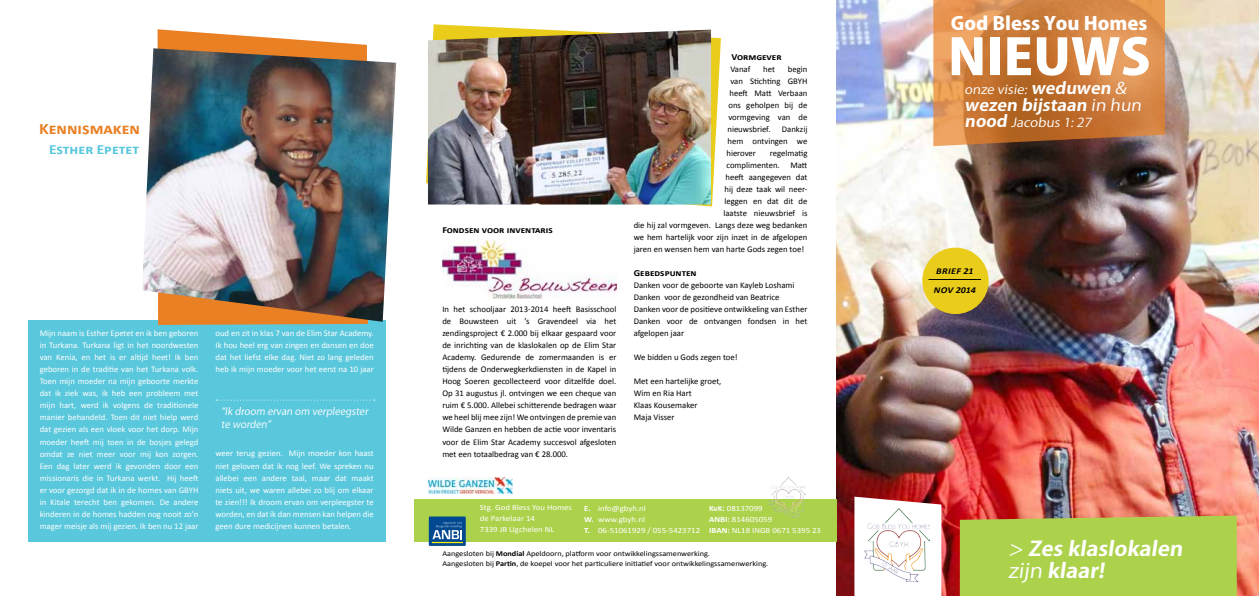
<style>
.page{position:relative;width:1259px;height:596px;background:#fff}
.page>*{position:absolute;margin:0;border:0;box-sizing:border-box;transform-origin:0 0}
.t1{font:800 49px "Koz Go Pro";color:#fff;scale:1.1 1}
.t2{font:700 20px/22px "Koz Go Pro";color:#fff;scale:1.1 1}
.t3{font:800 18px "Koz Go Pro";color:#fff;scale:1.1 1}
.t4{font:700 16px "Koz Go Pro";color:#fff;scale:1.1 1}
.t5{font:700 16px "Calibri";color:#ea8024;scale:1.1 1}
.t6{font:700 14px "Calibri";color:#59c7dc;scale:1.1 1}
.t7{font:12.3px "Koz Go Pro";color:#fff;scale:1.1 1}
.t8{font:10px/13px "Koz Go Pro";color:#fff}
.t9{font:700 9.2px "Calibri";color:#000;scale:1.1 1}
.t10{font:italic 700 9px/19px "Calibri";letter-spacing:.03em;color:#000;scale:1.1 1}
.t11{font:8.7px/12px "Calibri";color:#000;text-align:justify}
.t12{font:8.7px/12px "Calibri";color:#fff;text-align:justify}
.t13{font:8px/11px "Calibri";color:#fff;scale:1.1 1}
.t14{font:700 8px/11px "Calibri";color:#fff;scale:1.1 1}
.t15{font:7.5px/10px "Calibri";color:#000;scale:1.1 1}
.s1{font-weight:700}
.s2{font-weight:700;font-size:16px}
.s3{font-size:16px}
.s4{font-weight:400}
</style>
<div class="page">
<img style="left:836px;top:0;width:423px;height:595px">
<div style="left:414px;top:499px;width:422px;height:42px;background:#acd14b"></div>
<svg style="left:429px;top:516px;width:37px;height:29px"></svg>
<svg style="left:432px;top:521px;width:30px;height:17px"></svg>
<hr style="left:432px;top:541px;width:31px;height:1px;background:#ffef00">
<img style="left:769px;top:477px;width:36px;height:40px">
<svg style="left:854px;top:496px;width:87px;height:99px"></svg>
<div style="left:960px;top:515px;width:276px;height:80px;background:#acd14b"></div>
<svg style="left:933px;top:0;width:232px;height:146px;background:#cc8042"></svg>
<div style="left:28px;top:320px;width:358px;height:221px;background:#59c7dc"></div>
<img style="left:865px;top:508px;width:64px;height:73px">
<svg style="left:158px;top:29px;width:210px;height:296px;fill:#ea8024"></svg>
<img style="left:142px;top:48px;width:254px;height:273px">
<svg style="left:216px;top:399px;width:159px;height:1px"></svg>
<svg style="left:426px;top:24px;width:295px;height:182px"></svg>
<img style="left:428px;top:30px;width:283px;height:174px">
<img style="left:442px;top:240px;width:175px;height:58px">
<img style="left:429px;top:477px;width:83px;height:15px">
<div style="left:922px;top:247px;width:66px;height:67px;background:#eacc1b;border-radius:50%"></div>
<hr style="left:928px;top:279px;width:53px;height:1px;background:#000">
<h3 class="t5" style="left:39px;top:118px;width:93px">Kennismaken</h3>
<h3 class="t6" style="left:49px;top:140px;width:83px">Esther Epetet</h3>
<p class="t12" style="left:40px;top:327px;width:160px">Mijn naam is Esther Epetet en ik ben geboren in Turkana. Turkana ligt in het noordwesten van Kenia, en het is er altijd heet! Ik ben geboren in de traditie van het Turkana volk.<br>Toen mijn moeder na mijn geboorte merkte dat ik ziek was, ik heb een probleem met mijn hart, werd ik volgens de traditionele manier behandeld. Toen dit niet hielp werd dat gezien als een vloek voor het dorp. Mijn moeder heeft mij toen in de bosjes gelegd omdat ze niet meer voor mij kon zorgen.<br>Een dag later werd ik gevonden door een missionaris die in Turkana werkt. Hij heeft er voor gezorgd dat ik in de homes van GBYH in Kitale terecht ben gekomen. De andere kinderen in de homes hadden nog nooit zo’n mager meisje als mij gezien. Ik ben nu 12 jaar</p>
<p class="t12" style="left:215px;top:327px;width:160px">oud en zit in klas 7 van de Elim Star Academy.<br>Ik hou heel erg van zingen en dansen en doe dat het liefst elke dag. Niet zo lang geleden heb ik mijn moeder voor het eerst na 10 jaar</p>
<p class="t8" style="left:221px;top:404px;width:150px">“Ik droom ervan om verpleegster te worden”</p>
<p class="t12" style="left:215px;top:447px;width:160px">weer terug gezien. Mijn moeder kon haast niet geloven dat ik nog leef. We spreken nu allebei een andere taal, maar dat maakt niets uit, we waren allebei zo blij om elkaar te zien!!! Ik droom ervan om verpleegster te worden, en dat ik dan mensen kan helpen die geen dure medicijnen kunnen betalen.</p>
<p class="t9" style="left:442px;top:223px;width:102px">Fondsen voor inventaris</p>
<p class="t11" style="left:442px;top:303px;width:175px">In het schooljaar 2013-2014 heeft Basisschool de Bouwsteen uit ’s Gravendeel via het zendingsproject € 2.000 bij elkaar gespaard voor de inrichting van de klaslokalen op de Elim Star Academy. Gedurende de zomermaanden is er tijdens de Onderwegkerkdiensten in de Kapel in Hoog Soeren gecollecteerd voor ditzelfde doel.<br>Op 31 augustus jl. ontvingen we een cheque van ruim € 5.000. Allebei schitterende bedragen waar we heel blij mee zijn! We ontvingen de premie van Wilde Ganzen en hebben de actie voor inventaris voor de Elim Star Academy succesvol afgesloten met een totaalbedrag van € 28.000.</p>
<p class="t9" style="left:731px;top:51px;width:47px">Vormgever</p>
<p class="t11" style="left:730px;top:63px;width:21px">Vanaf</p>
<p class="t11" style="left:763px;top:63px;width:13px">het</p>
<p class="t11" style="left:788px;top:63px;width:21px">begin</p>
<p class="t11" style="left:730px;top:75px;width:78px">van Stichting GBYH</p>
<p class="t11" style="left:729px;top:87px;width:79px">heeft Matt Verbaan</p>
<p class="t11" style="left:728px;top:99px;width:80px">ons geholpen bij de</p>
<p class="t11" style="left:728px;top:111px;width:80px">vormgeving van de</p>
<p class="t11" style="left:727px;top:123px;width:45px">nieuwsbrief.</p>
<p class="t11" style="left:726px;top:123px;width:82px;text-indent:55px">Dankzij hem ontvingen we hierover</p>
<p class="t11" style="left:770px;top:147px;width:39px">regelmatig</p>
<p class="t11" style="left:726px;top:159px;width:82px">complimenten. Matt</p>
<p class="t11" style="left:725px;top:171px;width:83px">heeft aangegeven dat</p>
<p class="t11" style="left:724px;top:183px;width:84px">hij deze taak wil neer-</p>
<p class="t11" style="left:724px;top:195px;width:84px">leggen en dat dit de</p>
<p class="t11" style="left:723px;top:207px;width:85px">laatste nieuwsbrief is</p>
<p class="t11" style="left:634px;top:219px;width:175px">die hij zal vormgeven. Langs deze weg bedanken</p>
<p class="t11" style="left:634px;top:231px;width:175px">we hem hartelijk voor zijn inzet in de afgelopen</p>
<p class="t11" style="left:634px;top:243px;width:172px">jaren en wensen hem van harte Gods zegen toe!</p>
<p class="t9" style="left:634px;top:267px;width:59px">Gebedspunten</p>
<p class="t11" style="left:634px;top:279px;width:175px;text-align:left">Danken voor de geboorte van Kayleb Loshami Danken voor de gezondheid van Beatrice Danken voor de positieve ontwikkeling van Esther Danken voor de ontvangen fondsen in het afgelopen jaar</p>
<p class="t11" style="left:634px;top:351px;width:105px">We bidden u Gods zegen toe!</p>
<p class="t11" style="left:634px;top:375px;width:89px;text-align:left">Met een hartelijke groet,<br>Wim en Ria Hart<br>Klaas Kousemaker<br>Maja Visser</p>
<p class="t13" style="left:480px;top:502px;width:85px">Stg. God Bless You Homes de Parkelaar 14<br>7339 JB Ugchelen NL</p>
<p class="t13" style="left:709px;top:502px;width:103px"><span class="s1">KvK:</span> 08137099<br><span class="s1">ANBI:</span> 814605059<br><span class="s1">IBAN:</span> NL18 INGB 0671 5395 23</p>
<p class="t15" style="left:442px;top:548px;width:298px">Aangesloten bij <span class="s1">Mondial</span> Apeldoorn, platform voor ontwikkelingssamenwerking.<br>Aangesloten bij <span class="s1">Partin</span>, de koepel voor het particuliere initiatief voor ontwikkelingssamenwerking.</p>
<p class="t14" style="left:584px;top:502px;width:10px">E.<br>W.<br>T.</p>
<p class="t13" style="left:598px;top:502px;width:94px">info@gbyh.nl<br>www.gbyh.nl<br>06-51061929 / 055-5423712</p>
<h3 class="t3" style="left:950px;top:12px;width:180px">God Bless You Homes</h3>
<h1 class="t1" style="left:948px;top:25px;width:186px">Nieuws</h1>
<h3 class="t7" style="left:964px;top:82px;width:151px">onze visie: <span class="s2">weduwen</span> <span class="s3">&amp;</span></h3>
<h3 class="t4" style="left:964px;top:95px;width:165px">wezen bijstaan <span class="s4">in hun</span></h3>
<h3 class="t7" style="left:964px;top:115px;width:119px"><span class="s2">nood</span> Jacobus 1: 27</h3>
<p class="t10" style="left:934px;top:261px;width:40px">BRIEF 21<br>NOV 2014</p>
<h2 class="t2" style="left:1008px;top:538px;width:164px"><span class="s4">&gt;</span> Zes klaslokalen <span class="s4">zij n</span> klaar!</h2>
</div>
